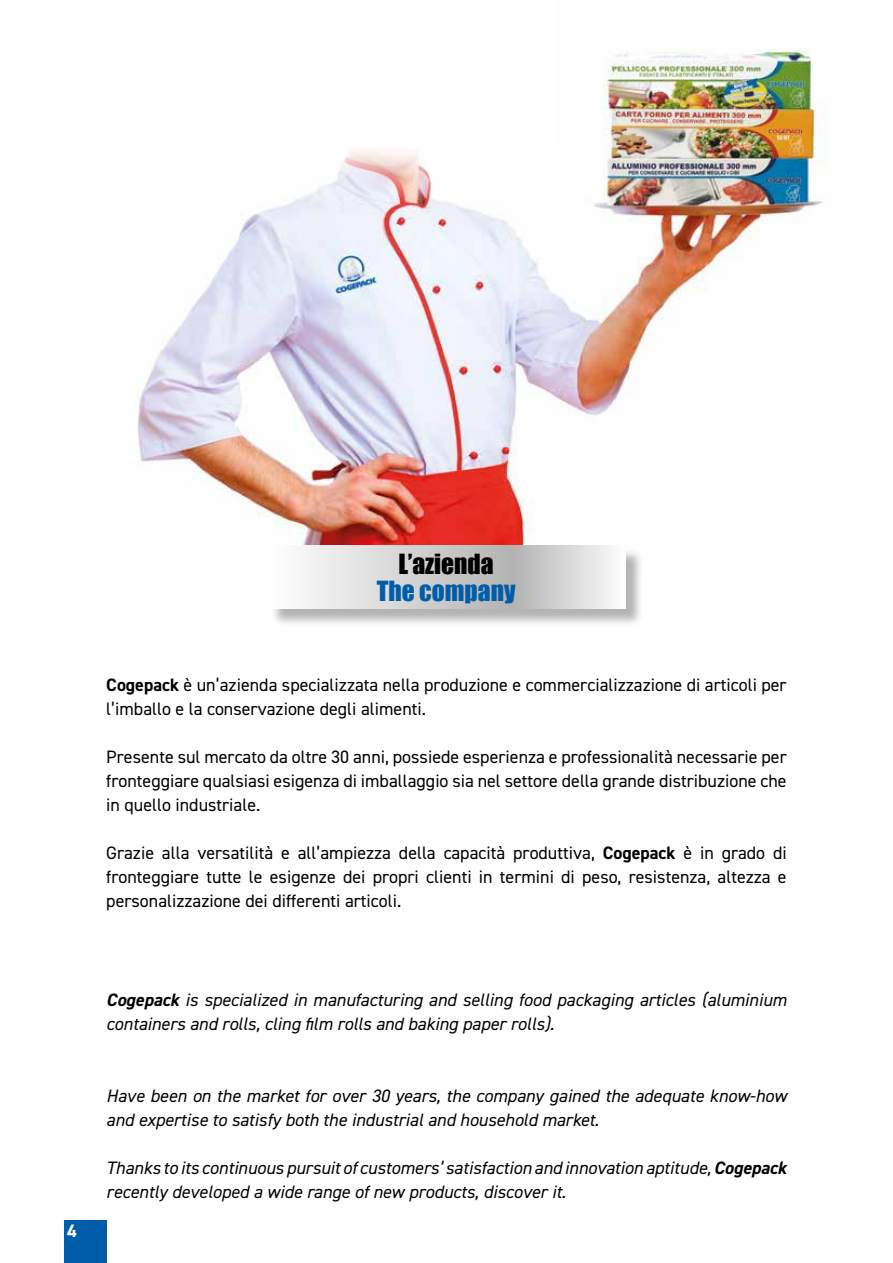
<style>
.page{position:relative;width:893px;height:1263px;background:#fff}
.page>*{position:absolute;margin:0;border:0;box-sizing:border-box;transform-origin:0 0}
.t1{font:25.5px "Impact";color:#005da9}
.t2{font:25.5px "Impact";color:#000}
.t3{font:18px/24px "DIN2014";color:#000;text-align:justify}
.t4{font:italic 18px/24px "DIN2014";color:#000}
.t5{font:700 18px "DIN2014";color:#fff}
.s1{font-weight:700}
</style>
<div class="page">
<div style="left:64px;top:1220px;width:42px;height:43px;background:#005da9"></div>
<img style="left:137px;top:50px;width:691px;height:496px">
<div style="left:270px;top:548px;width:374px;height:79px;background:#000;opacity:.3"></div>
<svg style="left:270px;top:546px;width:355px;height:62px"></svg>
<div style="left:187px;top:0;width:369px;height:213px;background:#fff"></div>
<h1 class="t2" style="left:398px;top:544px;width:97px">L’azienda</h1>
<h1 class="t1" style="left:377px;top:571px;width:140px">The company</h1>
<p class="t3" style="left:106px;top:672px;width:682px"><span class="s1">Cogepack</span> è un’azienda specializzata nella produzione e commercializzazione di articoli per l’imballo e la conservazione degli alimenti.</p>
<p class="t3" style="left:106px;top:744px;width:682px">Presente sul mercato da oltre 30 anni, possiede esperienza e professionalità necessarie per fronteggiare qualsiasi esigenza di imballaggio sia nel settore della grande distribuzione che in quello industriale.</p>
<p class="t3" style="left:106px;top:840px;width:682px">Grazie alla versatilità e all’ampiezza della capacità produttiva, <span class="s1">Cogepack</span> è in grado di fronteggiare tutte le esigenze dei propri clienti in termini di peso, resistenza, altezza e personalizzazione dei differenti articoli.</p>
<p class="t5" style="left:67px;top:1218px;width:11px">4</p>
<p class="t4" style="left:106px;top:988px;width:682px"><span class="s1">Cogepack</span> is specialized in manufacturing and selling food packaging articles (aluminium containers and rolls, cling film rolls and baking paper rolls).</p>
<p class="t4" style="left:106px;top:1084px;width:682px">Have been on the market for over 30 years, the company gained the adequate know-how and expertise to satisfy both the industrial and household market.</p>
<p class="t4" style="left:106px;top:1156px;width:682px">Thanks to its continuous pursuit of customers’ satisfaction and innovation aptitude, <span class="s1">Cogepack </span>recently developed a wide range of new products, discover it.</p>
</div>
